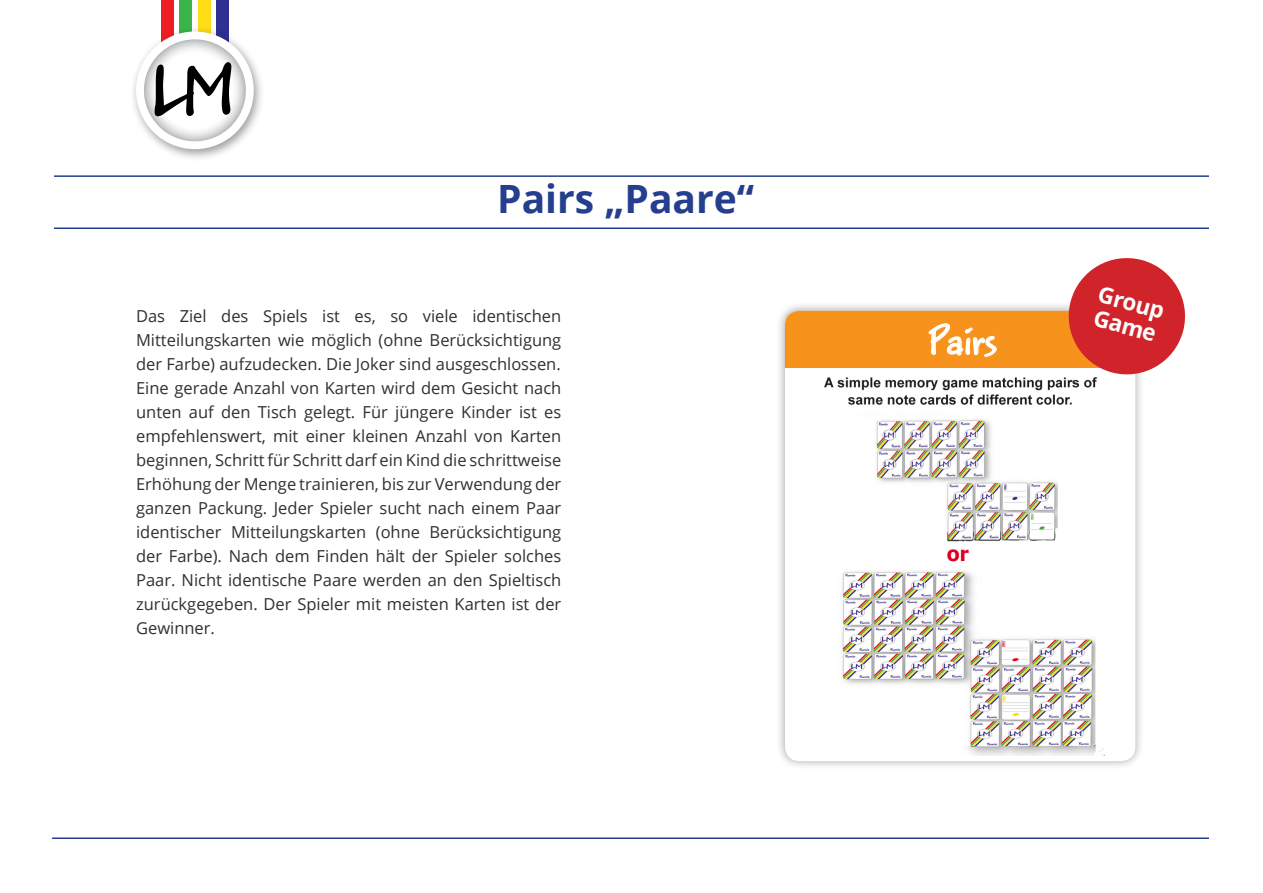
<style>
.page{position:relative;width:1263px;height:893px;background:#fff}
.page>*{position:absolute;margin:0;border:0;box-sizing:border-box;transform-origin:0 0}
.t1{font:700 39px "Open Sans";color:#253f8e}
.t2{font:700 33.6px "Jakob CTT";letter-spacing:.03em;color:#fff}
.t3{font:700 22.5px/24px "Open Sans";color:#fff}
.t4{font:16.5px/24px "Open Sans";color:#312f30}
</style>
<div class="page">
<div style="left:216px;top:0;width:13px;height:123px;background:#2e3092"></div>
<div style="left:198px;top:0;width:12px;height:123px;background:#ffdd17"></div>
<div style="left:180px;top:0;width:12px;height:123px;background:#3ab54a"></div>
<div style="left:161px;top:0;width:12px;height:123px;background:#ee1d23"></div>
<div style="left:129px;top:26px;width:136px;height:136px;background:#231f20;opacity:.45"></div>
<div style="left:136px;top:32px;width:118px;height:117px;background:#fff;border-radius:50%"></div>
<img style="left:144px;top:39px;width:102px;height:102px">
<svg style="left:155px;top:62px;width:76px;height:55px"></svg>
<hr style="left:52px;top:837px;width:1157px;height:2px;background:#253f8e">
<div style="left:775px;top:301px;width:369px;height:469px;background:#231f20;opacity:.4"></div>
<div style="left:785px;top:311px;width:350px;height:450px;background:#fff;border-radius:14px"></div>
<div style="left:785px;top:311px;width:350px;height:56px;background:#f7931d"></div>
<svg style="left:928px;top:323px;width:69px;height:34px"></svg>
<svg style="left:1062px;top:258px;width:124px;height:123px"></svg>
<hr style="left:54px;top:227px;width:1155px;height:2px;background:#253f8e">
<hr style="left:54px;top:175px;width:1155px;height:2px;background:#253f8e">
<img style="left:824px;top:372px;width:280px;height:383px">
<div style="left:796px;top:719px;width:67px;height:39px;background:#fff"></div>
<h1 class="t1" style="left:497px;top:172px;width:259px">Pairs „Paare”</h1>
<p class="t4" style="left:180px;top:304px;width:29px">Ziel</p>
<p class="t4" style="left:221px;top:304px;width:29px">des</p>
<p class="t4" style="left:263px;top:304px;width:46px">Spiels</p>
<p class="t4" style="left:423px;top:304px;width:37px">viele</p>
<p class="t4" style="left:472px;top:304px;width:90px">identischen</p>
<p class="t4" style="left:322px;top:304px;width:19px">ist</p>
<p class="t4" style="left:136px;top:304px;width:31px">Das</p>
<p class="t4" style="left:136px;top:328px;width:427px">Mitteilungskarten wie möglich (ohne Berücksichtigung</p>
<p class="t4" style="left:136px;top:352px;width:426px">der Farbe) aufzudecken. Die Joker sind ausgeschlossen.</p>
<p class="t4" style="left:136px;top:376px;width:427px">Eine gerade Anzahl von Karten wird dem Gesicht nach</p>
<p class="t4" style="left:136px;top:400px;width:427px">unten auf den Tisch gelegt. Für jüngere Kinder ist es</p>
<p class="t4" style="left:136px;top:424px;width:427px">empfehlenswert, mit einer kleinen Anzahl von Karten</p>
<p class="t4" style="left:136px;top:448px;width:427px">beginnen, Schritt für Schritt darf ein Kind die schrittweise</p>
<p class="t4" style="left:136px;top:472px;width:427px">Erhöhung der Menge trainieren, bis zur Verwendung der</p>
<p class="t4" style="left:136px;top:496px;width:427px">ganzen Packung. Jeder Spieler sucht nach einem Paar</p>
<p class="t4" style="left:430px;top:520px;width:133px">Berücksichtigung</p>
<p class="t4" style="left:355px;top:304px;width:23px">es,</p>
<p class="t4" style="left:390px;top:304px;width:19px">so</p>
<p class="t4" style="left:136px;top:520px;width:427px">identischer<br>der Farbe .) Nach dem Finden hält der Spieler solches Paar. Nicht identische Paare werden an den Spieltisch zurückgegeben. Der Spieler mit meisten Karten ist der Gewinner.</p>
<p class="t4" style="left:231px;top:520px;width:137px">Mitteilungskarten</p>
<p class="t4" style="left:376px;top:520px;width:46px">(ohne</p>
<h2 class="t2" style="left:929px;top:317px;width:69px">Pairs</h2>
<h3 class="t3" style="left:1102px;top:281px;width:69px;rotate:15deg">Group<br>Game</h3>
</div>
